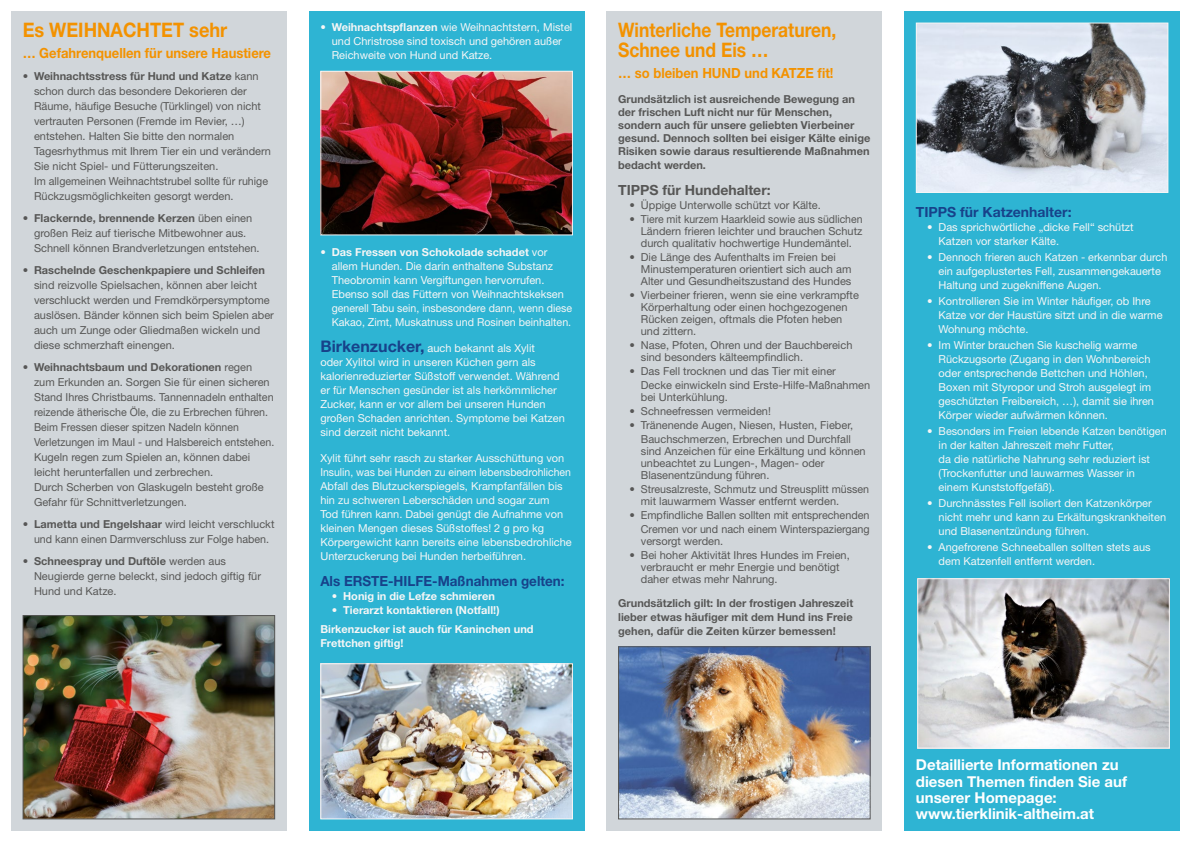
<style>
.page{position:relative;width:1191px;height:842px;background:#fff}
.page>*{position:absolute;margin:0;border:0;box-sizing:border-box;transform-origin:0 0}
.t1{font:700 20px/20px "Helvetica Neue LT Std";color:#f39200;scale:.87 1}
.t2{font:700 20px "Helvetica Neue LT Std";color:#f39200;scale:.91 1}
.t3{font:700 15px/16px "Helvetica Neue LT Std";color:#fff}
.t4{font:700 14px "Helvetica Neue LT Std";color:#f39200;scale:.93 1}
.t5{font:700 14px "Helvetica Neue LT Std";color:#17428a;scale:.96 1}
.t6{font:700 14px "Helvetica Neue LT Std";color:#17428a}
.t7{font:700 14px "Helvetica Neue LT Std";color:#575756}
.t8{font:11px/15px "Helvetica Neue LT Std";color:#575756}
.t9{font:11px/14px "Helvetica Neue LT Std";color:#f6f6f6}
.t10{font:700 11px/13px "Helvetica Neue LT Std";color:#575756}
.t11{font:700 11px/19px "Helvetica Neue LT Std";color:#f6f6f6}
.s1{font-weight:700}
.s2{font-weight:700;font-size:16px;color:#17428a}
</style>
<div class="page">
<div style="left:904px;top:11px;width:275px;height:820px;background:#2eb4d3"></div>
<div style="left:607px;top:11px;width:275px;height:820px;background:#d1d6da"></div>
<div style="left:309px;top:11px;width:275px;height:820px;background:#2eb4d3"></div>
<div style="left:11px;top:11px;width:275px;height:820px;background:#d1d6da"></div>
<img style="left:919px;top:580px;width:248px;height:166px">
<div style="left:917px;top:578px;width:252px;height:170px;border:1px solid #f6f6f6"></div>
<img style="left:620px;top:648px;width:248px;height:169px">
<div style="left:618px;top:646px;width:252px;height:173px;border:1px solid #575756"></div>
<img style="left:25px;top:617px;width:248px;height:200px">
<div style="left:23px;top:615px;width:252px;height:204px;border:1px solid #575756"></div>
<img style="left:322px;top:73px;width:249px;height:160px">
<div style="left:320px;top:71px;width:253px;height:164px;border:1px solid #f6f6f6"></div>
<img style="left:322px;top:665px;width:249px;height:152px">
<div style="left:320px;top:663px;width:253px;height:156px;border:1px solid #f6f6f6"></div>
<img style="left:918px;top:25px;width:248px;height:166px">
<div style="left:916px;top:23px;width:252px;height:170px;border:1px solid #f6f6f6"></div>
<h1 class="t2" style="left:23px;top:17px;width:226px">Es WEIHNACHTET sehr</h1>
<p class="t4" style="left:23px;top:44px;width:269px">… Gefahrenquellen für unsere Haustiere</p>
<p class="t8" style="left:34px;top:68px;width:238px;text-indent:-11px">• <span class="s1">Weihnachtsstress für Hund und Katze</span> kann schon durch das besondere Dekorieren der Räume, häufige Besuche (Türklingel) von nicht vertrauten Personen (Fremde im Revier, …) entstehen. Halten Sie bitte den normalen Tagesrhythmus mit Ihrem Tier ein und verändern Sie nicht Spiel- und Fütterungszeiten.<br>Im allgemeinen Weihnachtstrubel sollte für ruhige Rückzugsmöglichkeiten gesorgt werden.</p>
<p class="t8" style="left:34px;top:210px;width:227px;text-indent:-11px">• <span class="s1">Flackernde, brennende Kerzen</span> üben einen großen Reiz auf tierische Mitbewohner aus.<br>Schnell können Brandverletzungen entstehen.</p>
<p class="t8" style="left:34px;top:262px;width:241px;text-indent:-11px">• <span class="s1">Raschelnde Geschenkpapiere und Schleifen </span>sind reizvolle Spielsachen, können aber leicht verschluckt werden und Fremdkörpersymptome auslösen. Bänder können sich beim Spielen aber auch um Zunge oder Gliedmaßen wickeln und diese schmerzhaft einengen.</p>
<p class="t8" style="left:34px;top:359px;width:242px;text-indent:-11px">• <span class="s1">Weihnachtsbaum und Dekorationen</span> regen zum Erkunden an. Sorgen Sie für einen sicheren Stand Ihres Christbaums. Tannennadeln enthalten reizende ätherische Öle, die zu Erbrechen führen.<br>Beim Fressen dieser spitzen Nadeln können Verletzungen im Maul - und Halsbereich entstehen.<br>Kugeln regen zum Spielen an, können dabei leicht herunterfallen und zerbrechen.<br>Durch Scherben von Glaskugeln besteht große Gefahr für Schnittverletzungen.</p>
<p class="t8" style="left:23px;top:516px;width:253px;text-align:center">• <span class="s1">Lametta und Engelshaar</span> wird leicht verschluckt und kann einen Darmverschluss zur Folge haben.</p>
<p class="t8" style="left:34px;top:553px;width:228px;text-indent:-11px">• <span class="s1">Schneespray und Duftöle</span> werden aus<br>Neugierde gerne beleckt, sind jedoch giftig für<br>Hund und Katze.</p>
<p class="t9" style="left:332px;top:19px;width:242px;text-indent:-11px">• <span class="s1">Weihnachtspflanzen</span> wie Weihnachtstern, Mistel und Christrose sind toxisch und gehören außer<br>Reichweite von Hund und Katze.</p>
<p class="t9" style="left:332px;top:245px;width:242px;text-indent:-11px">• <span class="s1">Das Fressen von Schokolade schadet</span> vor allem Hunden. Die darin enthaltene Substanz Theobromin kann Vergiftungen hervorrufen.<br>Ebenso soll das Füttern von Weihnachtskeksen generell Tabu sein, insbesondere dann, wenn diese Kakao, Zimt, Muskatnuss und Rosinen beinhalten.</p>
<p class="t9" style="left:320px;top:341px;width:246px"><span class="s2">Birkenzucker,</span> auch bekannt als Xylit<br>oder Xylitol wird in unseren Küchen gern als kalorienreduzierter Süßstoff verwendet. Während er für Menschen gesünder ist als herkömmlicher Zucker, kann er vor allem bei unseren Hunden großen Schaden anrichten. Symptome bei Katzen sind derzeit nicht bekannt.</p>
<p class="t9" style="left:320px;top:451px;width:253px">Xylit führt sehr rasch zu starker Ausschüttung von Insulin, was bei Hunden zu einem lebensbedrohlichen Abfall des Blutzuckerspiegels, Krampfanfällen bis hin zu schweren Leberschäden und sogar zum<br>Tod führen kann. Dabei genügt die Aufnahme von kleinen Mengen dieses Süßstoffes! 2 g pro kg Körpergewicht kann bereits eine lebensbedrohliche Unterzuckerung bei Hunden herbeiführen.</p>
<p class="t5" style="left:320px;top:572px;width:256px">Als ERSTE-HILFE-Maßnahmen gelten:</p>
<p class="t11" style="left:332px;top:586px;width:165px">• Honig in die Lefze schmieren</p>
<p class="t11" style="left:320px;top:600px;width:215px;text-indent:11px">• Tierarzt kontaktieren (Notfall!)<br>Birkenzucker ist auch für Kaninchen und</p>
<p class="t11" style="left:320px;top:633px;width:85px">Frettchen giftig!</p>
<h1 class="t1" style="left:618px;top:19px;width:252px">Winterliche Temperaturen,<br>Schnee und Eis …</h1>
<p class="t4" style="left:618px;top:64px;width:233px">… so bleiben HUND und KATZE fit!</p>
<p class="t10" style="left:618px;top:92px;width:254px">Grundsätzlich ist ausreichende Bewegung an der frischen Luft nicht nur für Menschen, sondern auch für unsere geliebten Vierbeiner gesund. Dennoch sollten bei eisiger Kälte einige Risiken sowie daraus resultierende Maßnahmen</p>
<p class="t10" style="left:618px;top:158px;width:89px">bedacht werden.</p>
<p class="t7" style="left:618px;top:181px;width:154px">TIPPS für Hundehalter:</p>
<p class="t8" style="left:629px;top:197px;width:193px">• Üppige Unterwolle schützt vor Kälte.</p>
<p class="t8" style="left:641px;top:213px;width:223px;line-height:12px;text-align:justify;text-indent:-11px">• Tiere mit kurzem Haarkleid sowie aus südlichen Ländern frieren leichter und brauchen Schutz durch qualitativ hochwertige Hundemäntel.</p>
<p class="t8" style="left:641px;top:251px;width:212px;line-height:12px;text-indent:-11px">• Die Länge des Aufenthalts im Freien bei<br>Minustemperaturen orientiert sich auch am<br>Alter und Gesundheitszustand des Hundes</p>
<p class="t8" style="left:641px;top:289px;width:219px;line-height:12px;text-indent:-11px">• Vierbeiner frieren, wenn sie eine verkrampfte Körperhaltung oder einen hochgezogenen Rücken zeigen, oftmals die Pfoten heben und zittern.</p>
<p class="t8" style="left:641px;top:339px;width:213px;line-height:12px;text-indent:-11px">• Nase, Pfoten, Ohren und der Bauchbereich sind besonders kälteempfindlich.</p>
<p class="t8" style="left:641px;top:364px;width:231px;line-height:14px;text-indent:-11px">• Das Fell trocknen und das Tier mit einer<br>Decke einwickeln sind Erste-Hilfe-Maßnahmen</p>
<p class="t8" style="left:641px;top:389px;width:89px">bei Unterkühlung.</p>
<p class="t8" style="left:629px;top:403px;width:143px">• Schneefressen vermeiden!</p>
<p class="t8" style="left:629px;top:418px;width:225px;line-height:14px;text-align:right">• Tränenende Augen, Niesen, Husten, Fieber,<br>Bauchschmerzen, Erbrechen und Durchfall</p>
<p class="t8" style="left:641px;top:445px;width:226px;line-height:12px">sind Anzeichen für eine Erkältung und können unbeachtet zu Lungen-, Magen- oder<br>Blasenentzündung führen.</p>
<p class="t8" style="left:641px;top:483px;width:230px;line-height:12px;text-indent:-11px">• Streusalzreste, Schmutz und Streusplitt müssen mit lauwarmem Wasser entfernt werden.</p>
<p class="t8" style="left:629px;top:508px;width:242px;line-height:14px;text-align:right">• Empfindliche Ballen sollten mit entsprechenden<br>Cremen vor und nach einem Winterspaziergang</p>
<p class="t8" style="left:641px;top:533px;width:84px">versorgt werden.</p>
<p class="t8" style="left:641px;top:549px;width:210px;line-height:12px;text-indent:-11px">• Bei hoher Aktivität Ihres Hundes im Freien, verbraucht er mehr Energie und benötigt daher etwas mehr Nahrung.</p>
<p class="t10" style="left:618px;top:596px;width:237px;line-height:14px;text-align:justify">Grundsätzlich gilt: In der frostigen Jahreszeit lieber etwas häufiger mit dem Hund ins Freie gehen, dafür die Zeiten kürzer bemessen!</p>
<p class="t6" style="left:916px;top:203px;width:157px">TIPPS für Katzenhalter:</p>
<p class="t9" style="left:938px;top:220px;width:196px;text-indent:-11px">• Das sprichwörtliche „dicke Fell“ schützt<br>Katzen vor starker Kälte.</p>
<p class="t9" style="left:938px;top:250px;width:230px;text-indent:-11px">• Dennoch frieren auch Katzen - erkennbar durch ein aufgeplustertes Fell, zusammengekauerte<br>Haltung und zugekniffene Augen.</p>
<p class="t9" style="left:938px;top:294px;width:225px;text-indent:-11px">• Kontrollieren Sie im Winter häufiger, ob Ihre<br>Katze vor der Haustüre sitzt und in die warme<br>Wohnung möchte.</p>
<p class="t9" style="left:938px;top:338px;width:217px;text-indent:-11px">• Im Winter brauchen Sie kuschelig warme Rückzugsorte (Zugang in den Wohnbereich oder entsprechende Bettchen und Höhlen, Boxen mit Styropor und Stroh ausgelegt im geschützten Freibereich, …), damit sie ihren Körper wieder aufwärmen können.</p>
<p class="t9" style="left:938px;top:424px;width:230px;text-indent:-11px">• Besonders im Freien lebende Katzen benötigen in der kalten Jahreszeit mehr Futter,<br>da die natürliche Nahrung sehr reduziert ist (Trockenfutter und lauwarmes Wasser in einem Kunststoffgefäß).</p>
<p class="t9" style="left:938px;top:496px;width:229px;text-indent:-11px">• Durchnässtes Fell isoliert den Katzenkörper nicht mehr und kann zu Erkältungskrankheiten und Blasenentzündung führen.</p>
<p class="t9" style="left:938px;top:540px;width:214px;text-indent:-11px">• Angefrorene Schneeballen sollten stets aus dem Katzenfell entfernt werden.</p>
<h2 class="t3" style="left:916px;top:757px;width:213px">Detaillierte Informationen zu diesen Themen finden Sie auf unserer Homepage: www.tierklinik-altheim.at</h2>
</div>
